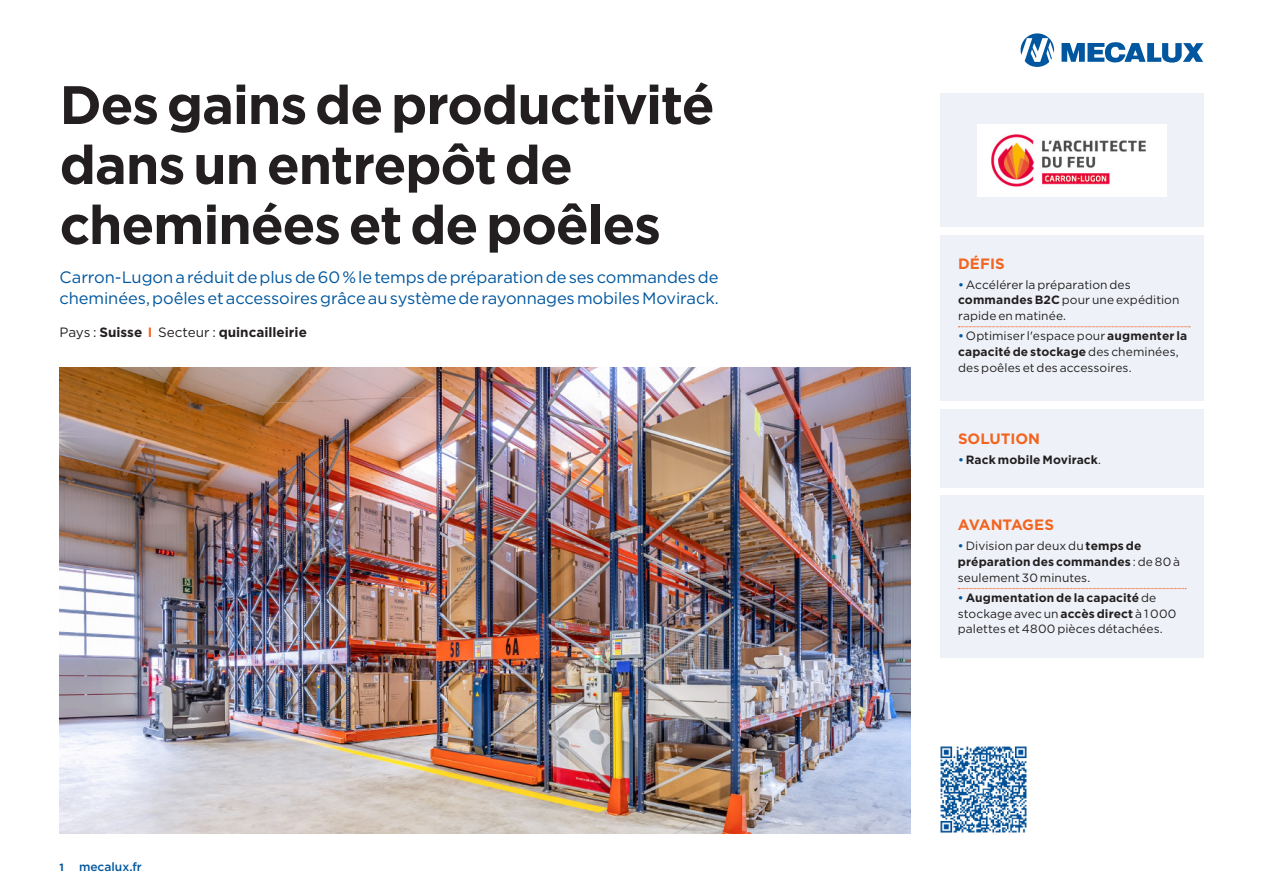
<style>
.page{position:relative;width:1263px;height:893px;background:#fff}
.page>*{position:absolute;margin:0;border:0;box-sizing:border-box;transform-origin:0 0}
.t1{font:700 54px/60px "Gotham";letter-spacing:-.025em;color:#231f20}
.t2{font:16.5px/21px "Gotham";letter-spacing:-.01em;color:#01579f}
.t3{font:700 15px "Gotham";color:#f36421}
.t4{font:700 15px "Gotham";letter-spacing:-.025em;color:#f36421}
.t5{font:700 13.5px "Gotham";color:#231f20}
.t6{font:12px/15.8px "Gotham";letter-spacing:.005em;color:#231f20}
.t7{font:700 12px "Gotham";letter-spacing:.01em;color:#231f20}
.t8{font:500 12px "Gotham";color:#01579f}
.t9{font:700 10.5px "Gotham";color:#01579f}
.s1{font-weight:400}
.s2{color:#f36421}
.s3{font-weight:500;color:#01579f}
.s4{font-weight:700}
</style>
<div class="page">
<svg style="left:1020px;top:33px;width:34px;height:34px"></svg>
<svg style="left:1061px;top:42px;width:142px;height:21px"></svg>
<img style="left:60px;top:368px;width:850px;height:466px">
<div style="left:940px;top:94px;width:263px;height:133px;background:#eef2f8"></div>
<div style="left:977px;top:124px;width:189px;height:72px;background:#fff"></div>
<img style="left:992px;top:135px;width:154px;height:51px">
<img style="left:940px;top:746px;width:87px;height:87px">
<div style="left:940px;top:235px;width:263px;height:166px;background:#eef2f8"></div>
<svg style="left:958px;top:326px;width:232px;height:1px"></svg>
<div style="left:940px;top:409px;width:263px;height:78px;background:#eef2f8"></div>
<div style="left:940px;top:496px;width:263px;height:162px;background:#eef2f8"></div>
<svg style="left:958px;top:588px;width:228px;height:1px"></svg>
<h1 class="t1" style="left:60px;top:75px;width:657px">Des gains de productivité dans un entrepôt de cheminées et de poêles</h1>
<h2 class="t2" style="left:60px;top:266px;width:661px">Carron-Lugon a réduit de plus de 60 % le temps de préparation de ses commandes de cheminées, poêles et accessoires grâce au système de rayonnages mobiles Movirack.</h2>
<p class="t5" style="left:60px;top:324px;width:249px"><span class="s1">Pays :</span> Suisse <span class="s2">I</span> <span class="s1">Secteur :</span> quincailleirie</p>
<p class="t9" style="left:60px;top:860px;width:6px">1</p>
<p class="t8" style="left:79px;top:859px;width:64px">mecalux.fr</p>
<p class="t3" style="left:958px;top:253px;width:48px">DÉFIS</p>
<p class="t6" style="left:958px;top:276px;width:223px"><span class="s3">•</span> Accélérer la préparation des <span class="s4">commandes B2C</span> pour une expédition rapide en matinée.</p>
<p class="t6" style="left:958px;top:328px;width:231px"><span class="s3">•</span> Optimiser l'espace pour <span class="s4">augmenter la capacité de stockage</span> des cheminées, des poêles et des accessoires.</p>
<p class="t3" style="left:958px;top:429px;width:83px">SOLUTION</p>
<p class="t7" style="left:958px;top:452px;width:144px"><span class="s3">•</span> Rack mobile Movirack<span class="s1">.</span></p>
<p class="t4" style="left:958px;top:515px;width:98px">AVANTAGES</p>
<p class="t6" style="left:958px;top:538px;width:224px"><span class="s3">•</span> Division par deux du <span class="s4">temps de préparation des commandes</span> : de 80 à seulement 30 minutes.</p>
<p class="t6" style="left:958px;top:589px;width:220px"><span class="s3">•</span> <span class="s4">Augmentation de la capacité</span> de stockage avec un <span class="s4">accès direct</span> à 1 000 palettes et 4800 pièces détachées.</p>
</div>
